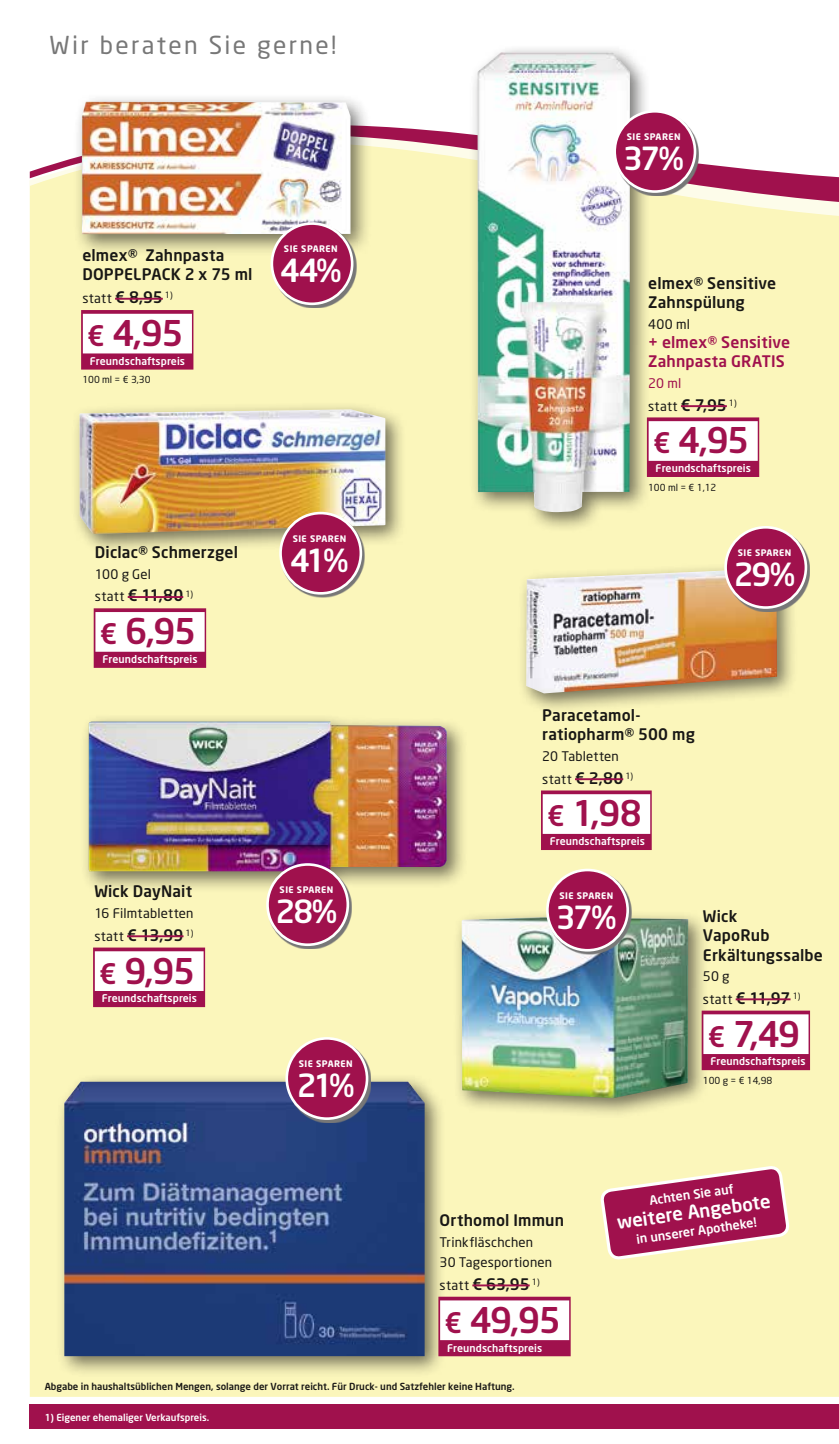
<style>
.page{position:relative;width:839px;height:1444px;background:#fff}
.page>*{position:absolute;margin:0;border:0;box-sizing:border-box;transform-origin:0 0}
.t1{font:500 35px "Neo Sans";letter-spacing:-.045em;color:#a0114d}
.t2{font:500 31.5px "Neo Sans";letter-spacing:-.085em;color:#fff}
.t3{font:24.5px "Neo Sans";letter-spacing:.095em;color:#777}
.t4{font:500 18.38px "Neo Sans";color:#fff}
.t5{font:500 15.75px/19.2px "Neo Sans";letter-spacing:.01em;color:#181715}
.t6{font:500 15.75px/19.2px "Neo Sans";letter-spacing:.01em;color:#a0114d}
.t7{font:13.12px/22.8px "Neo Sans";letter-spacing:.015em;color:#181715}
.t8{font:500 12.42px "Neo Sans";color:#fff}
.t9{font:500 10.5px "Neo Sans";letter-spacing:.01em;color:#fff}
.t10{font:500 9.62px "Neo Sans";color:#181715}
.t11{font:500 9.62px "Neo Sans";color:#fff}
.t12{font:9.62px "Neo Sans";color:#181715}
.t13{font:700 8.92px "Neo Sans";letter-spacing:.05em;color:#fff}
.s1{font-weight:500;font-size:15.75px}
.s2{font-size:28px}
.s3{font-weight:400;font-size:13.12px}
.s4{color:#a0114d}
</style>
<div class="page">
<svg style="left:838px;top:1404px;width:1px;height:25px"></svg>
<div style="left:30px;top:1404px;width:808px;height:25px;background:#a0114d"></div>
<div style="left:30px;top:227px;width:808px;height:1169px;background:#fbf6bb"></div>
<svg style="left:30px;top:126px;width:808px;height:101px"></svg>
<div style="left:56px;top:1073px;width:390px;height:304px;background:#181715;opacity:.6"></div>
<img style="left:64px;top:1081px;width:360px;height:275px">
<div style="left:438px;top:1296px;width:132px;height:60px;background:#a0114d"></div>
<div style="left:440px;top:1300px;width:129px;height:40px;background:#fff"></div>
<hr style="left:472px;top:1284px;width:57px;height:2px;background:#a0114d">
<svg style="left:288px;top:1039px;width:83px;height:83px;background:#959d9f"></svg>
<div style="left:287px;top:1038px;width:80px;height:80px;background:#a0114d;border-radius:50%"></div>
<div style="left:285px;top:1037px;width:83px;height:83px;border:3px solid #fff;border-radius:50%"></div>
<div style="left:71px;top:401px;width:335px;height:154px;background:#181715;opacity:.6"></div>
<img style="left:79px;top:409px;width:307px;height:125px">
<div style="left:94px;top:608px;width:112px;height:60px;background:#a0114d"></div>
<div style="left:95px;top:612px;width:110px;height:40px;background:#fff"></div>
<hr style="left:128px;top:596px;width:55px;height:2px;background:#a0114d">
<svg style="left:281px;top:514px;width:83px;height:83px;background:#d4cba5"></svg>
<div style="left:280px;top:513px;width:81px;height:80px;background:#a0114d;border-radius:50%"></div>
<div style="left:279px;top:512px;width:83px;height:82px;border:3px solid #fff;border-radius:50%"></div>
<div style="left:80px;top:713px;width:388px;height:180px;background:#181715;opacity:.6"></div>
<img style="left:88px;top:721px;width:358px;height:150px">
<div style="left:93px;top:947px;width:112px;height:60px;background:#a0114d"></div>
<div style="left:95px;top:951px;width:108px;height:40px;background:#fff"></div>
<hr style="left:127px;top:935px;width:56px;height:2px;background:#a0114d">
<svg style="left:268px;top:865px;width:83px;height:83px;background:#c5b89e"></svg>
<div style="left:267px;top:864px;width:81px;height:80px;background:#a0114d;border-radius:50%"></div>
<div style="left:266px;top:863px;width:83px;height:83px;border:3px solid #fff;border-radius:50%"></div>
<div style="left:517px;top:561px;width:281px;height:153px;background:#181715;opacity:.6"></div>
<img style="left:526px;top:569px;width:251px;height:124px">
<div style="left:541px;top:790px;width:110px;height:60px;background:#a0114d"></div>
<div style="left:542px;top:794px;width:108px;height:40px;background:#fff"></div>
<hr style="left:575px;top:778px;width:48px;height:2px;background:#a0114d">
<svg style="left:726px;top:528px;width:83px;height:83px;background:#dbcea5"></svg>
<div style="left:725px;top:527px;width:80px;height:80px;background:#a0114d;border-radius:50%"></div>
<div style="left:724px;top:526px;width:83px;height:83px;border:3px solid #fff;border-radius:50%"></div>
<div style="left:453px;top:908px;width:256px;height:211px;background:#181715;opacity:.6"></div>
<img style="left:461px;top:917px;width:227px;height:181px">
<div style="left:701px;top:1010px;width:108px;height:60px;background:#a0114d"></div>
<div style="left:703px;top:1014px;width:105px;height:40px;background:#fff"></div>
<hr style="left:735px;top:998px;width:55px;height:2px;background:#a0114d">
<svg style="left:548px;top:871px;width:83px;height:83px"></svg>
<div style="left:547px;top:870px;width:80px;height:80px;background:#a0114d;border-radius:50%"></div>
<div style="left:546px;top:868px;width:83px;height:83px;border:3px solid #fff;border-radius:50%"></div>
<div style="left:73px;top:93px;width:299px;height:163px;background:#181715;opacity:.6"></div>
<img style="left:82px;top:102px;width:268px;height:132px">
<div style="left:81px;top:310px;width:112px;height:59px;background:#a0114d"></div>
<div style="left:83px;top:314px;width:109px;height:39px;background:#fff"></div>
<hr style="left:115px;top:298px;width:48px;height:2px;background:#a0114d">
<svg style="left:273px;top:225px;width:83px;height:83px"></svg>
<div style="left:272px;top:224px;width:80px;height:80px;background:#a0114d;border-radius:50%"></div>
<div style="left:270px;top:222px;width:83px;height:83px;border:3px solid #fff;border-radius:50%"></div>
<svg style="left:601px;top:1166px;width:187px;height:93px;background:#bf5f78"></svg>
<div style="left:468px;top:44px;width:183px;height:489px;background:#181715;opacity:.6"></div>
<img style="left:477px;top:52px;width:153px;height:460px">
<div style="left:646px;top:417px;width:113px;height:60px;background:#a0114d"></div>
<div style="left:648px;top:421px;width:109px;height:40px;background:#fff"></div>
<hr style="left:680px;top:405px;width:46px;height:2px;background:#a0114d">
<svg style="left:615px;top:112px;width:83px;height:83px"></svg>
<div style="left:614px;top:111px;width:80px;height:80px;background:#a0114d;border-radius:50%"></div>
<div style="left:613px;top:110px;width:83px;height:83px;border:3px solid #fff;border-radius:50%"></div>
<h3 class="t3" style="left:50px;top:30px;width:288px">Wir beraten Sie gerne!</h3>
<p class="t5" style="left:82px;top:245px;width:172px">elmex® Zahnpasta<br>DOPPELPACK 2 x 75 ml</p>
<p class="t7" style="left:82px;top:287px;width:92px">statt <span class="s1">€ 8,95</span> <sup>1)</sup></p>
<h1 class="t1" style="left:87px;top:311px;width:98px"><span class="s2">€</span> 4,95</h1>
<p class="t9" style="left:90px;top:354px;width:97px">Freundschaftspreis</p>
<p class="t12" style="left:82px;top:374px;width:70px">100 ml = € 3,30</p>
<p class="t13" style="left:284px;top:243px;width:55px">SIE SPAREN</p>
<h2 class="t2" style="left:280px;top:251px;width:63px">44%</h2>
<p class="t5" style="left:95px;top:542px;width:145px">Diclac® Schmerzgel</p>
<p class="t7" style="left:95px;top:562px;width:58px">100 g Gel</p>
<p class="t5" style="left:95px;top:585px;width:100px"><span class="s3">statt</span> € 11,80 <sup>1)</sup></p>
<h1 class="t1" style="left:100px;top:609px;width:98px"><span class="s2">€</span> 6,95</h1>
<p class="t9" style="left:102px;top:652px;width:97px">Freundschaftspreis</p>
<p class="t13" style="left:292px;top:533px;width:55px">SIE SPAREN</p>
<h2 class="t2" style="left:290px;top:540px;width:60px">41%</h2>
<p class="t5" style="left:94px;top:881px;width:99px">Wick DayNait</p>
<p class="t7" style="left:94px;top:901px;width:101px">16 Filmtabletten</p>
<p class="t5" style="left:94px;top:925px;width:101px"><span class="s3">statt</span> € 13,99 <sup>1)</sup></p>
<h1 class="t1" style="left:99px;top:948px;width:97px"><span class="s2">€</span> 9,95</h1>
<p class="t9" style="left:102px;top:992px;width:97px">Freundschaftspreis</p>
<p class="t13" style="left:279px;top:884px;width:55px">SIE SPAREN</p>
<h2 class="t2" style="left:275px;top:891px;width:63px">28%</h2>
<p class="t13" style="left:299px;top:1058px;width:55px">SIE SPAREN</p>
<h2 class="t2" style="left:297px;top:1065px;width:59px">21%</h2>
<p class="t13" style="left:626px;top:131px;width:55px">SIE SPAREN</p>
<h2 class="t2" style="left:623px;top:138px;width:62px">37%</h2>
<p class="t5" style="left:648px;top:273px;width:130px">elmex® Sensitive<br>Zahnspülung</p>
<p class="t7" style="left:648px;top:312px;width:43px">400 ml</p>
<p class="t6" style="left:648px;top:332px;width:143px">+ elmex® Sensitive<br>Zahnpasta GRATIS</p>
<p class="t7" style="left:648px;top:371px;width:90px"><span class="s4">20 ml<br></span>statt <span class="s1">€ 7,95</span> <sup>1)</sup></p>
<h1 class="t1" style="left:653px;top:418px;width:98px"><span class="s2">€</span> 4,95</h1>
<p class="t9" style="left:655px;top:462px;width:97px">Freundschaftspreis</p>
<p class="t12" style="left:648px;top:481px;width:70px">100 ml = € 1,12</p>
<p class="t13" style="left:737px;top:547px;width:55px">SIE SPAREN</p>
<h2 class="t2" style="left:733px;top:554px;width:63px">29%</h2>
<p class="t5" style="left:542px;top:705px;width:154px">Paracetamol&shy;ratiopharm® 500 mg</p>
<p class="t7" style="left:542px;top:744px;width:92px">20 Tabletten statt <span class="s1">€ 2,80</span> <sup>1)</sup></p>
<h1 class="t1" style="left:547px;top:791px;width:96px"><span class="s2">€</span> 1,98</h1>
<p class="t9" style="left:549px;top:835px;width:97px">Freundschaftspreis</p>
<p class="t13" style="left:559px;top:890px;width:55px">SIE SPAREN</p>
<h2 class="t2" style="left:556px;top:897px;width:62px">37%</h2>
<p class="t5" style="left:702px;top:906px;width:121px">Wick<br>VapoRub<br>Erkältungssalbe</p>
<p class="t7" style="left:702px;top:964px;width:28px">50 g</p>
<p class="t5" style="left:702px;top:988px;width:99px"><span class="s3">statt</span> € 11,97 <sup>1)</sup></p>
<h1 class="t1" style="left:707px;top:1011px;width:94px"><span class="s2">€</span> 7,49</h1>
<p class="t9" style="left:710px;top:1055px;width:97px">Freundschaftspreis</p>
<p class="t12" style="left:702px;top:1074px;width:71px">100 g = € 14,98</p>
<p class="t5" style="left:439px;top:1210px;width:126px">Orthomol Immun</p>
<p class="t7" style="left:439px;top:1231px;width:114px;line-height:20.3px">Trinkfläschchen<br>30 Tagesportionen</p>
<p class="t5" style="left:439px;top:1274px;width:101px"><span class="s3">statt</span> € 63,95 <sup>1)</sup></p>
<h1 class="t1" style="left:444px;top:1297px;width:118px"><span class="s2">€</span> 49,95</h1>
<p class="t9" style="left:447px;top:1341px;width:97px">Freundschaftspreis</p>
<p class="t8" style="left:648px;top:1192px;width:86px;rotate:-8deg">Achten Sie auf</p>
<p class="t4" style="left:615px;top:1211px;width:156px;rotate:-8deg">weitere Angebote</p>
<p class="t8" style="left:635px;top:1231px;width:123px;rotate:-8deg">in unserer Apotheke!</p>
<p class="t10" style="left:45px;top:1380px;width:471px">Abgabe in haushaltsüblichen Mengen, solange der Vorrat reicht. Für Druck- und Satzfehler keine Haftung.</p>
<p class="t11" style="left:45px;top:1411px;width:166px">1) Eigener ehemaliger Verkaufspreis.</p>
</div>
